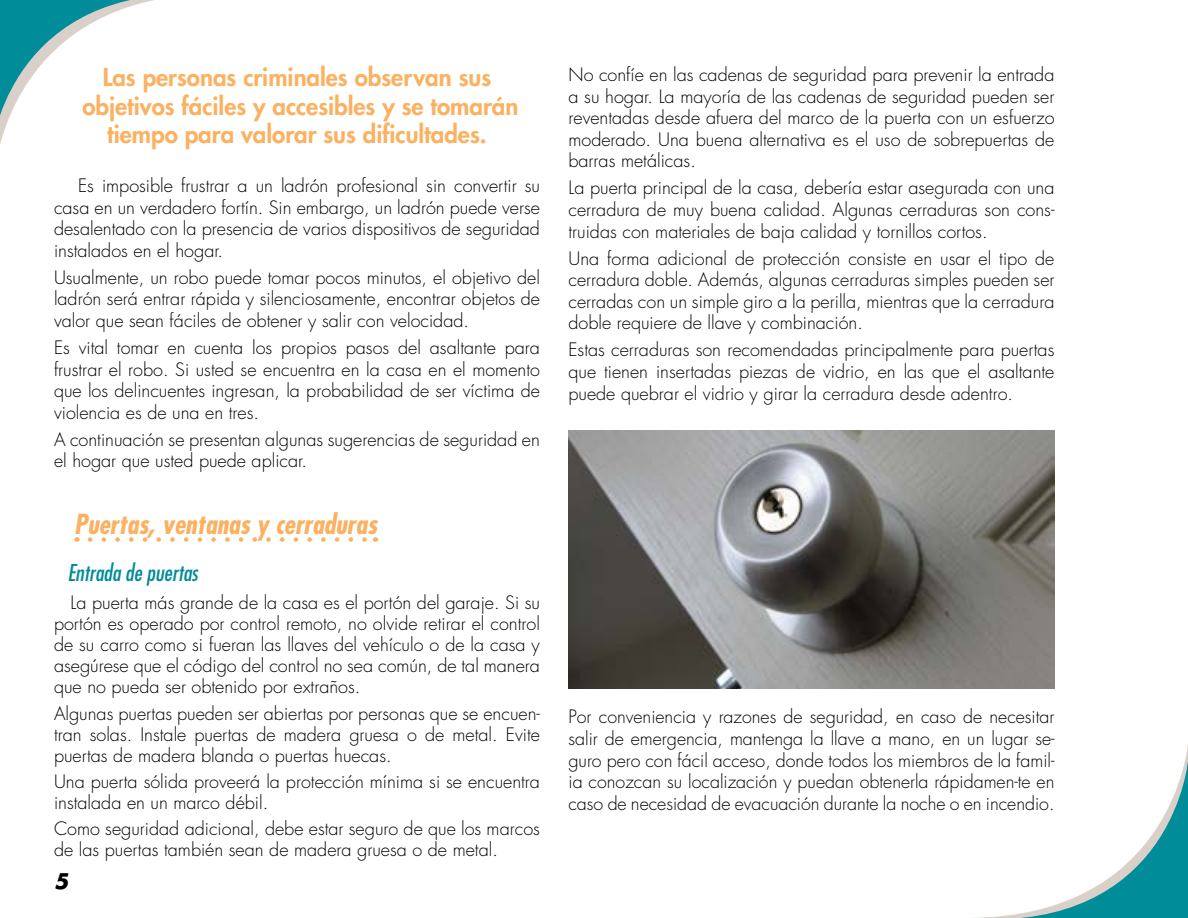
<style>
.page{position:relative;width:1188px;height:918px;background:#fff}
.page>*{position:absolute;margin:0;border:0;box-sizing:border-box;transform-origin:0 0}
.t1{font:italic 700 condensed 27px "Futura Std";color:#fbb161}
.t2{font:800 24px/28.8px "Futura Std";color:#fbb161;text-align:center}
.t3{font:italic condensed 22.5px "Futura Std";color:#008c99}
.t4{font:italic 700 21px "Futura Std";color:#000}
.t5{font:300 18px/21.6px "Futura Std";color:#000;text-align:justify}
</style>
<div class="page">
<svg style="left:0;top:0;width:154px;height:144px"></svg>
<svg style="left:978px;top:746px;width:210px;height:172px"></svg>
<svg style="left:90px;top:537px;width:277px;height:5px"></svg>
<img style="left:568px;top:430px;width:486px;height:258px">
<h2 class="t2" style="left:83px;top:63px;width:437px">Las personas criminales observan sus objetivos fáciles y accesibles y se tomarán tiempo para valorar sus dificultades.</h2>
<p class="t5" style="left:54px;top:175px;width:488px;text-indent:24px">Es imposible frustrar a un ladrón profesional sin convertir su casa en un verdadero fortín. Sin embargo, un ladrón puede verse desalentado con la presencia de varios dispositivos de seguridad instalados en el hogar.</p>
<p class="t5" style="left:54px;top:267px;width:488px">Usualmente, un robo puede tomar pocos minutos, el objetivo del ladrón será entrar rápida y silenciosamente, encontrar objetos de valor que sean fáciles de obtener y salir con velocidad.</p>
<p class="t5" style="left:54px;top:337px;width:488px">Es vital tomar en cuenta los propios pasos del asaltante para frustrar el robo. Si usted se encuentra en la casa en el momento que los delincuentes ingresan, la probabilidad de ser víctima de violencia es de una en tres.</p>
<p class="t5" style="left:54px;top:429px;width:487px">A continuación se presentan algunas sugerencias de seguridad en el hogar que usted puede aplicar.</p>
<h1 class="t1" style="left:74px;top:507px;width:305px">Puertas, ventanas y cerraduras</h1>
<p class="t3" style="left:68px;top:559px;width:132px">Entrada de puertas</p>
<p class="t5" style="left:54px;top:593px;width:488px;line-height:21px;text-indent:17px">La puerta más grande de la casa es el portón del garaje. Si su portón es operado por control remoto, no olvide retirar el control de su carro como si fueran las llaves del vehículo o de la casa y asegúrese que el código del control no sea común, de tal manera que no pueda ser obtenido por extraños.</p>
<p class="t5" style="left:54px;top:703px;width:487px;line-height:21px">Algunas puertas pueden ser abiertas por personas que se encuen&shy;tran solas. Instale puertas de madera gruesa o de metal. Evite puertas de madera blanda o puertas huecas.</p>
<p class="t5" style="left:54px;top:771px;width:488px;line-height:21px">Una puerta sólida proveerá la protección mínima si se encuentra instalada en un marco débil.</p>
<p class="t5" style="left:54px;top:819px;width:487px;line-height:21px">Como seguridad adicional, debe estar seguro de que los marcos de las puertas también sean de madera gruesa o de metal.</p>
<p class="t4" style="left:54px;top:867px;width:16px">5</p>
<p class="t5" style="left:568px;top:64px;width:488px">No confíe en las cadenas de seguridad para prevenir la entrada a su hogar. La mayoría de las cadenas de seguridad pueden ser reventadas desde afuera del marco de la puerta con un esfuerzo moderado. Una buena alternativa es el uso de sobrepuertas de barras metálicas.</p>
<p class="t5" style="left:568px;top:178px;width:488px">La puerta principal de la casa, debería estar asegurada con una cerradura de muy buena calidad. Algunas cerraduras son cons&shy;truidas con materiales de baja calidad y tornillos cortos.</p>
<p class="t5" style="left:568px;top:248px;width:488px">Una forma adicional de protección consiste en usar el tipo de cerradura doble. Además, algunas cerraduras simples pueden ser cerradas con un simple giro a la perilla, mientras que la cerradura doble requiere de llave y combinación.</p>
<p class="t5" style="left:568px;top:340px;width:487px">Estas cerraduras son recomendadas principalmente para puertas que tienen insertadas piezas de vidrio, en las que el asaltante puede quebrar el vidrio y girar la cerradura desde adentro.</p>
<p class="t5" style="left:568px;top:707px;width:488px">Por conveniencia y razones de seguridad, en caso de necesitar salir de emergencia, mantenga la llave a mano, en un lugar se&shy;guro pero con fácil acceso, donde todos los miembros de la famil&shy;ia conozcan su localización y puedan obtenerla rápidamen-te en caso de necesidad de evacuación durante la noche o en incendio.</p>
</div>
